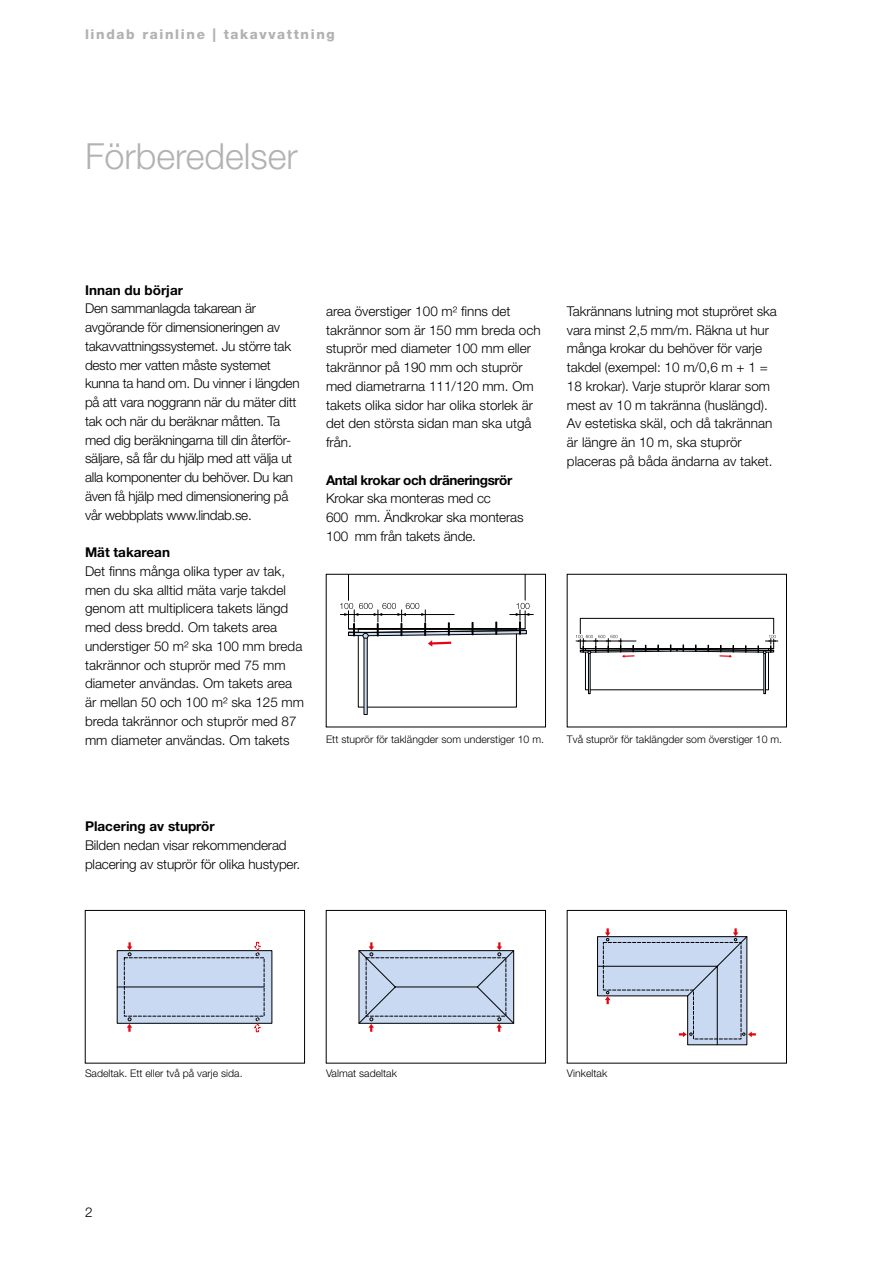
<style>
.page{position:relative;width:893px;height:1263px;background:#fff}
.page>*{position:absolute;margin:0;border:0;box-sizing:border-box;transform-origin:0 0}
.t1{font:300 36px "Helvetica Neue LT Pro";color:#b3b2b2}
.t2{font:300 13.5px/18.8px "Helvetica Neue LT Pro";letter-spacing:-.01em;color:#000}
.t3{font:700 13.5px "Helvetica Neue LT Pro";color:#000}
.t4{font:800 13.5px "Helvetica Neue LT Pro";letter-spacing:.12em;color:#b3b2b2}
.t5{font:700 13.5px "Helvetica Neue LT Pro";letter-spacing:-.03em;color:#000}
.t6{font:300 10.5px "Helvetica Neue LT Pro";color:#000}
</style>
<div class="page">
<svg style="left:358px;top:942px;width:156px;height:90px"></svg>
<div style="left:326px;top:910px;width:220px;height:153px;border:1px solid #000"></div>
<svg style="left:576px;top:618px;width:202px;height:76px"></svg>
<div style="left:567px;top:574px;width:220px;height:153px;border:1px solid #000"></div>
<svg style="left:340px;top:576px;width:193px;height:139px"></svg>
<div style="left:326px;top:574px;width:220px;height:153px;border:1px solid #000"></div>
<svg style="left:117px;top:942px;width:155px;height:90px"></svg>
<div style="left:85px;top:910px;width:220px;height:153px;border:1px solid #000"></div>
<svg style="left:597px;top:928px;width:159px;height:117px"></svg>
<div style="left:567px;top:910px;width:220px;height:153px;border:1px solid #000"></div>
<p class="t4" style="left:85px;top:27px;width:251px">lindab rainline | takavvattning</p>
<h1 class="t1" style="left:85px;top:134px;width:214px">Förberedelser</h1>
<p class="t3" style="left:85px;top:281px;width:100px">Innan du börjar</p>
<p class="t2" style="left:85px;top:299px;width:216px">Den sammanlagda takarean är avgörande för dimensioneringen av takavvattningssystemet. Ju större tak desto mer vatten måste systemet kunna ta hand om. Du vinner i längden på att vara noggrann när du mäter ditt tak och när du beräknar måtten. Ta med dig beräkningarna till din återför&shy;säljare, så får du hjälp med att välja ut alla komponenter du behöver. Du kan även få hjälp med dimensionering på vår webbplats www.lindab.se.</p>
<p class="t3" style="left:85px;top:544px;width:87px">Mät takarean</p>
<p class="t2" style="left:85px;top:561px;width:221px">Det finns många olika typer av tak, men du ska alltid mäta varje takdel genom att multiplicera takets längd med dess bredd. Om takets area understiger 50 m² ska 100 mm breda takrännor och stuprör med 75 mm diameter användas. Om takets area är mellan 50 och 100 m² ska 125 mm breda takrännor och stuprör med 87 mm diameter användas. Om takets</p>
<p class="t2" style="left:326px;top:301px;width:216px">area överstiger 100 m² finns det takrännor som är 150 mm breda och stuprör med diameter 100 mm eller takrännor på 190 mm och stuprör med diametrarna 111/120 mm. Om takets olika sidor har olika storlek är det den största sidan man ska utgå från.</p>
<p class="t5" style="left:326px;top:471px;width:188px">Antal krokar och dräneringsrör</p>
<p class="t2" style="left:326px;top:489px;width:199px">Krokar ska monteras med cc<br>600 mm. Ändkrokar ska monteras<br>100 mm från takets ände.</p>
<p class="t2" style="left:567px;top:301px;width:211px">Takrännans lutning mot stupröret ska vara minst 2,5 mm/m. Räkna ut hur många krokar du behöver för varje takdel (exempel: 10 m/0,6 m + 1 = 18 krokar). Varje stuprör klarar som mest av 10 m takränna (huslängd).<br>Av estetiska skäl, och då takrännan är längre än 10 m, ska stuprör placeras på båda ändarna av taket.</p>
<p class="t6" style="left:326px;top:733px;width:220px">Ett stuprör för taklängder som understiger 10 m.</p>
<p class="t6" style="left:567px;top:733px;width:217px">Två stuprör för taklängder som överstiger 10 m.</p>
<p class="t3" style="left:85px;top:818px;width:131px">Placering av stuprör</p>
<p class="t2" style="left:85px;top:835px;width:217px">Bilden nedan visar rekommenderad placering av stuprör för olika hustyper.</p>
<p class="t6" style="left:85px;top:1067px;width:159px">Sadeltak. Ett eller två på varje sida.</p>
<p class="t6" style="left:326px;top:1067px;width:72px">Valmat sadeltak</p>
<p class="t6" style="left:567px;top:1067px;width:42px">Vinkeltak</p>
<p class="t2" style="left:85px;top:1203px;width:9px">2</p>
</div>
